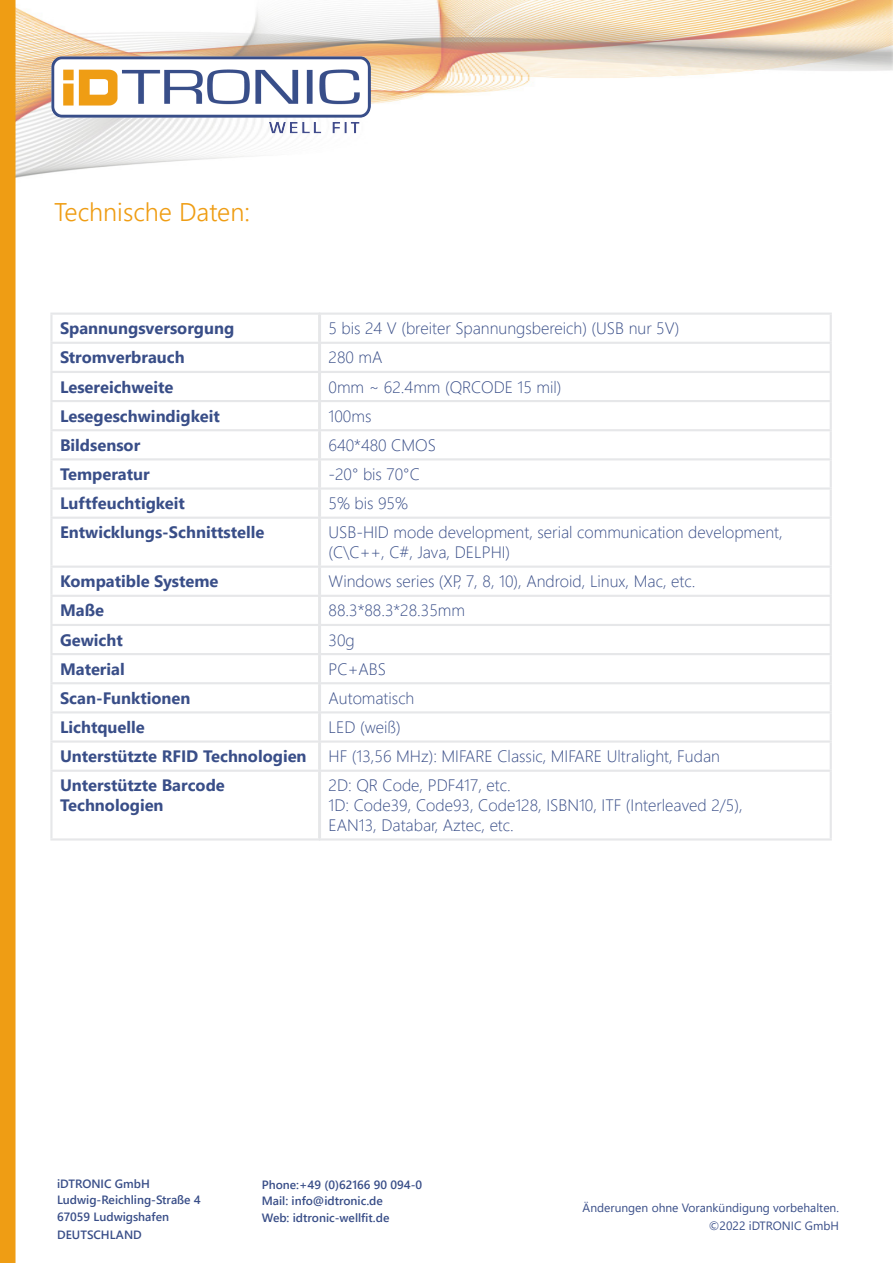
<style>
.page{position:relative;width:893px;height:1263px;background:#fff}
.page>*{position:absolute;margin:0;border:0;box-sizing:border-box;transform-origin:0 0}
.t1{font:300 25.5px "Segoe UI";color:#ef9d14}
.t2{font:300 16.5px/19.8px "Segoe UI";color:#394e88}
.t3{font:700 16.5px "Segoe UI";color:#394e88}
.t4{font:600 12px/16.5px "Segoe UI";color:#394e88}
.t5{font:12px/18px "Segoe UI";color:#394e88;text-align:right}
</style>
<div class="page">
<img style="left:16px;top:0;width:877px;height:178px">
<div style="left:0;top:0;width:16px;height:1263px;background:#ef9d14"></div>
<img style="left:52px;top:57px;width:319px;height:80px">
<hr style="left:50px;top:313px;width:270px;height:2px;background:#e6e7e9">
<hr style="left:50px;top:315px;width:3px;height:27px;background:#e6e7e9">
<hr style="left:318px;top:315px;width:2px;height:27px;background:#e6e7e9">
<hr style="left:50px;top:342px;width:270px;height:2px;background:#e6e7e9">
<hr style="left:50px;top:344px;width:3px;height:27px;background:#e6e7e9">
<hr style="left:318px;top:344px;width:2px;height:27px;background:#e6e7e9">
<hr style="left:50px;top:371px;width:270px;height:2px;background:#e6e7e9">
<hr style="left:50px;top:373px;width:3px;height:27px;background:#e6e7e9">
<hr style="left:318px;top:373px;width:2px;height:27px;background:#e6e7e9">
<hr style="left:50px;top:400px;width:270px;height:2px;background:#e6e7e9">
<hr style="left:50px;top:402px;width:3px;height:27px;background:#e6e7e9">
<hr style="left:318px;top:402px;width:2px;height:27px;background:#e6e7e9">
<hr style="left:50px;top:429px;width:270px;height:2px;background:#e6e7e9">
<hr style="left:50px;top:431px;width:3px;height:27px;background:#e6e7e9">
<hr style="left:318px;top:431px;width:2px;height:27px;background:#e6e7e9">
<hr style="left:50px;top:458px;width:270px;height:2px;background:#e6e7e9">
<hr style="left:50px;top:460px;width:3px;height:27px;background:#e6e7e9">
<hr style="left:318px;top:460px;width:2px;height:27px;background:#e6e7e9">
<hr style="left:50px;top:487px;width:270px;height:3px;background:#e6e7e9">
<hr style="left:50px;top:490px;width:3px;height:27px;background:#e6e7e9">
<hr style="left:318px;top:490px;width:2px;height:27px;background:#e6e7e9">
<hr style="left:50px;top:517px;width:270px;height:2px;background:#e6e7e9">
<hr style="left:50px;top:519px;width:3px;height:47px;background:#e6e7e9">
<hr style="left:318px;top:519px;width:2px;height:47px;background:#e6e7e9">
<hr style="left:50px;top:566px;width:270px;height:2px;background:#e6e7e9">
<hr style="left:50px;top:568px;width:3px;height:27px;background:#e6e7e9">
<hr style="left:318px;top:568px;width:2px;height:27px;background:#e6e7e9">
<hr style="left:50px;top:595px;width:270px;height:2px;background:#e6e7e9">
<hr style="left:50px;top:597px;width:3px;height:27px;background:#e6e7e9">
<hr style="left:318px;top:597px;width:2px;height:27px;background:#e6e7e9">
<hr style="left:50px;top:624px;width:270px;height:2px;background:#e6e7e9">
<hr style="left:50px;top:626px;width:3px;height:27px;background:#e6e7e9">
<hr style="left:318px;top:626px;width:2px;height:27px;background:#e6e7e9">
<hr style="left:50px;top:653px;width:270px;height:2px;background:#e6e7e9">
<hr style="left:50px;top:655px;width:3px;height:27px;background:#e6e7e9">
<hr style="left:318px;top:655px;width:2px;height:27px;background:#e6e7e9">
<hr style="left:50px;top:682px;width:270px;height:2px;background:#e6e7e9">
<hr style="left:50px;top:684px;width:3px;height:27px;background:#e6e7e9">
<hr style="left:318px;top:684px;width:2px;height:27px;background:#e6e7e9">
<hr style="left:50px;top:711px;width:270px;height:2px;background:#e6e7e9">
<hr style="left:50px;top:713px;width:3px;height:27px;background:#e6e7e9">
<hr style="left:318px;top:713px;width:2px;height:27px;background:#e6e7e9">
<hr style="left:50px;top:740px;width:270px;height:3px;background:#e6e7e9">
<hr style="left:50px;top:743px;width:3px;height:27px;background:#e6e7e9">
<hr style="left:318px;top:743px;width:2px;height:27px;background:#e6e7e9">
<hr style="left:50px;top:770px;width:270px;height:2px;background:#e6e7e9">
<hr style="left:50px;top:772px;width:3px;height:66px;background:#e6e7e9">
<hr style="left:318px;top:772px;width:2px;height:66px;background:#e6e7e9">
<hr style="left:50px;top:838px;width:270px;height:2px;background:#e6e7e9">
<hr style="left:319px;top:313px;width:513px;height:2px;background:#e6e7e9">
<hr style="left:319px;top:315px;width:2px;height:27px;background:#e6e7e9">
<hr style="left:830px;top:315px;width:2px;height:27px;background:#e6e7e9">
<hr style="left:319px;top:342px;width:513px;height:2px;background:#e6e7e9">
<hr style="left:319px;top:344px;width:2px;height:27px;background:#e6e7e9">
<hr style="left:830px;top:344px;width:2px;height:27px;background:#e6e7e9">
<hr style="left:319px;top:371px;width:513px;height:2px;background:#e6e7e9">
<hr style="left:319px;top:373px;width:2px;height:27px;background:#e6e7e9">
<hr style="left:830px;top:373px;width:2px;height:27px;background:#e6e7e9">
<hr style="left:319px;top:400px;width:513px;height:2px;background:#e6e7e9">
<hr style="left:319px;top:402px;width:2px;height:27px;background:#e6e7e9">
<hr style="left:830px;top:402px;width:2px;height:27px;background:#e6e7e9">
<hr style="left:319px;top:429px;width:513px;height:2px;background:#e6e7e9">
<hr style="left:319px;top:431px;width:2px;height:27px;background:#e6e7e9">
<hr style="left:830px;top:431px;width:2px;height:27px;background:#e6e7e9">
<hr style="left:319px;top:458px;width:513px;height:2px;background:#e6e7e9">
<hr style="left:319px;top:460px;width:2px;height:27px;background:#e6e7e9">
<hr style="left:830px;top:460px;width:2px;height:27px;background:#e6e7e9">
<hr style="left:319px;top:487px;width:513px;height:3px;background:#e6e7e9">
<hr style="left:319px;top:490px;width:2px;height:27px;background:#e6e7e9">
<hr style="left:830px;top:490px;width:2px;height:27px;background:#e6e7e9">
<hr style="left:319px;top:517px;width:513px;height:2px;background:#e6e7e9">
<hr style="left:319px;top:519px;width:2px;height:47px;background:#e6e7e9">
<hr style="left:830px;top:519px;width:2px;height:47px;background:#e6e7e9">
<hr style="left:319px;top:566px;width:513px;height:2px;background:#e6e7e9">
<hr style="left:319px;top:568px;width:2px;height:27px;background:#e6e7e9">
<hr style="left:830px;top:568px;width:2px;height:27px;background:#e6e7e9">
<hr style="left:319px;top:595px;width:513px;height:2px;background:#e6e7e9">
<hr style="left:319px;top:597px;width:2px;height:27px;background:#e6e7e9">
<hr style="left:830px;top:597px;width:2px;height:27px;background:#e6e7e9">
<hr style="left:319px;top:624px;width:513px;height:2px;background:#e6e7e9">
<hr style="left:319px;top:626px;width:2px;height:27px;background:#e6e7e9">
<hr style="left:830px;top:626px;width:2px;height:27px;background:#e6e7e9">
<hr style="left:319px;top:653px;width:513px;height:2px;background:#e6e7e9">
<hr style="left:319px;top:655px;width:2px;height:27px;background:#e6e7e9">
<hr style="left:830px;top:655px;width:2px;height:27px;background:#e6e7e9">
<hr style="left:319px;top:682px;width:513px;height:2px;background:#e6e7e9">
<hr style="left:319px;top:684px;width:2px;height:27px;background:#e6e7e9">
<hr style="left:830px;top:684px;width:2px;height:27px;background:#e6e7e9">
<hr style="left:319px;top:711px;width:513px;height:2px;background:#e6e7e9">
<hr style="left:319px;top:713px;width:2px;height:27px;background:#e6e7e9">
<hr style="left:830px;top:713px;width:2px;height:27px;background:#e6e7e9">
<hr style="left:319px;top:740px;width:513px;height:3px;background:#e6e7e9">
<hr style="left:319px;top:743px;width:2px;height:27px;background:#e6e7e9">
<hr style="left:830px;top:743px;width:2px;height:27px;background:#e6e7e9">
<hr style="left:319px;top:770px;width:513px;height:2px;background:#e6e7e9">
<hr style="left:319px;top:772px;width:2px;height:66px;background:#e6e7e9">
<hr style="left:830px;top:772px;width:2px;height:66px;background:#e6e7e9">
<hr style="left:319px;top:838px;width:513px;height:2px;background:#e6e7e9">
<p class="t1" style="left:54px;top:187px;width:197px">Technische Daten:</p>
<p class="t3" style="left:60px;top:313px;width:176px">Spannungsversorgung</p>
<p class="t3" style="left:60px;top:342px;width:126px">Stromverbrauch</p>
<p class="t3" style="left:60px;top:371px;width:115px">Lesereichweite</p>
<p class="t3" style="left:60px;top:400px;width:161px">Lesegeschwindigkeit</p>
<p class="t3" style="left:60px;top:429px;width:82px">Bildsensor</p>
<p class="t3" style="left:60px;top:458px;width:91px">Temperatur</p>
<p class="t3" style="left:60px;top:488px;width:126px">Luftfeuchtigkeit</p>
<p class="t3" style="left:60px;top:517px;width:206px">Entwicklungs-Schnittstelle</p>
<p class="t3" style="left:60px;top:566px;width:160px">Kompatible Systeme</p>
<p class="t3" style="left:60px;top:595px;width:45px">Maße</p>
<p class="t3" style="left:60px;top:624px;width:64px">Gewicht</p>
<p class="t3" style="left:60px;top:653px;width:66px">Material</p>
<p class="t3" style="left:60px;top:682px;width:132px">Scan-Funktionen</p>
<p class="t3" style="left:60px;top:711px;width:86px">Lichtquelle</p>
<p class="t3" style="left:60px;top:741px;width:248px">Unterstützte RFID Technologien</p>
<p class="t3" style="left:60px;top:770px;width:166px">Unterstützte Barcode</p>
<p class="t3" style="left:60px;top:790px;width:105px">Technologien</p>
<p class="t2" style="left:329px;top:317px;width:352px">5 bis 24 V (breiter Spannungsbereich) (USB nur 5V)</p>
<p class="t2" style="left:329px;top:346px;width:55px">280 mA</p>
<p class="t2" style="left:329px;top:375px;width:234px">0mm ~ 62.4mm (QRCODE 15 mil)</p>
<p class="t2" style="left:329px;top:404px;width:44px">100ms</p>
<p class="t2" style="left:329px;top:433px;width:109px">640*480 CMOS</p>
<p class="t2" style="left:329px;top:463px;width:93px">-20° bis 70°C</p>
<p class="t2" style="left:329px;top:492px;width:81px">5% bis 95%</p>
<p class="t2" style="left:329px;top:521px;width:456px">USB-HID mode development, serial communication development, (C\C++, C#, Java, DELPHI)</p>
<p class="t2" style="left:329px;top:570px;width:368px">Windows series (XP, 7, 8, 10), Android, Linux, Mac, etc.</p>
<p class="t2" style="left:329px;top:599px;width:138px">88.3*88.3*28.35mm</p>
<p class="t2" style="left:329px;top:628px;width:28px">30g</p>
<p class="t2" style="left:329px;top:657px;width:59px">PC+ABS</p>
<p class="t2" style="left:329px;top:686px;width:87px">Automatisch</p>
<p class="t2" style="left:329px;top:716px;width:74px">LED (weiß)</p>
<p class="t2" style="left:329px;top:745px;width:393px">HF (13,56 MHz): MIFARE Classic, MIFARE Ultralight, Fudan</p>
<p class="t2" style="left:329px;top:774px;width:184px">2D: QR Code, PDF417, etc.</p>
<p class="t2" style="left:329px;top:794px;width:416px">1D: Code39, Code93, Code128, ISBN10, ITF (Interleaved 2/5),</p>
<p class="t2" style="left:329px;top:813px;width:187px">EAN13, Databar, Aztec, etc.</p>
<p class="t4" style="left:57px;top:1174px;width:145px">iDTRONIC GmbH<br>Ludwig-Reichling-Straße 4<br>67059 Ludwigshafen</p>
<p class="t4" style="left:57px;top:1225px;width:86px">DEUTSCHLAND</p>
<p class="t4" style="left:262px;top:1175px;width:162px">Phone:+49 (0)62166 90 094-0<br>Mail: info@idtronic.de<br>Web: idtronic-wellfit.de</p>
<p class="t5" style="left:583px;top:1198px;width:258px">Änderungen ohne Vorankündigung vorbehalten. ©2022 iDTRONIC GmbH</p>
</div>
